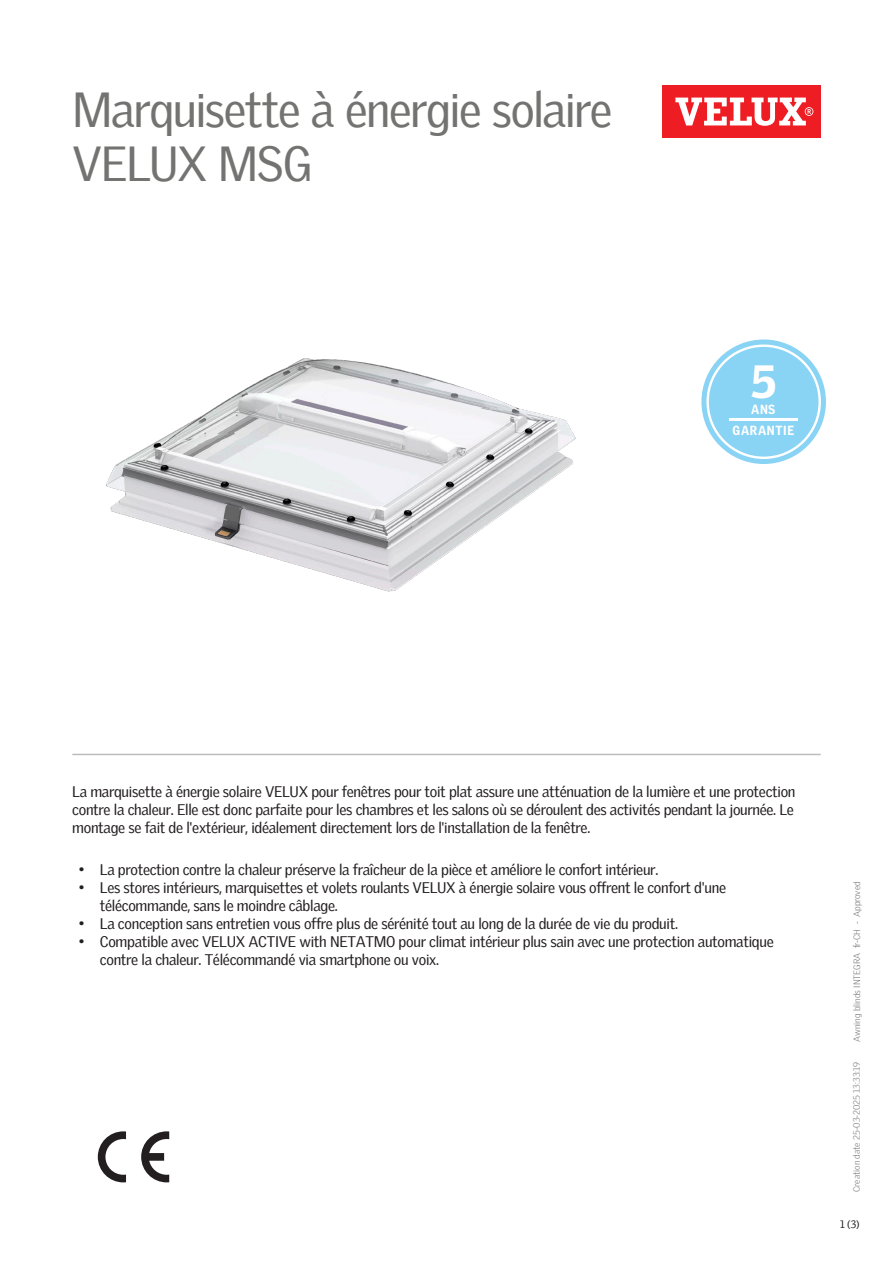
<style>
.page{position:relative;width:893px;height:1263px;background:#fff}
.page>*{position:absolute;margin:0;border:0;box-sizing:border-box;transform-origin:0 0}
.Headline{font:48px/54px "Velux Gothic";letter-spacing:-.03em;color:#737371}
.t1{font:900 45.3px "Velux Gothic";color:#fff}
.Body_Regular{font:15px/18px "Velux Gothic";letter-spacing:-.02em;color:#231f20}
.t2{font:900 12.9px "Velux Gothic";letter-spacing:.05em;color:#fff;scale:.93 1}
.t3{font:10.5px "Velux Gothic";color:#231f20}
.t4{font:300 9px "Velux Gothic";color:#7c7e81}
</style>
<div class="page">
<div style="left:662px;top:85px;width:159px;height:53px;background:#ee1d23"></div>
<svg style="left:675px;top:98px;width:138px;height:28px"></svg>
<hr style="left:72px;top:754px;width:749px;height:1px;background:#bcbdbb">
<svg style="left:141px;top:1131px;width:28px;height:51px"></svg>
<svg style="left:98px;top:1131px;width:28px;height:51px"></svg>
<img style="left:105px;top:358px;width:471px;height:234px">
<svg style="left:701px;top:339px;width:125px;height:125px"></svg>
<div style="left:709px;top:347px;width:109px;height:110px;background:#89d3f4;border-radius:50%"></div>
<hr style="left:729px;top:419px;width:69px;height:2px;background:#fff">
<p class="Headline" style="left:72px;top:79px;width:542px">Marquisette à énergie solaire<br>VELUX MSG</p>
<p class="t1" style="left:751px;top:353px;width:27px">5</p>
<p class="t2" style="left:733px;top:422px;width:68px">GARANTIE</p>
<p class="t2" style="left:751px;top:401px;width:28px">ANS</p>
<p class="Body_Regular" style="left:72px;top:781px;width:725px;text-align:justify">La marquisette à énergie solaire VELUX pour fenêtres pour toit plat assure une atténuation de la lumière et une protection contre la chaleur. Elle est donc parfaite pour les chambres et les salons où se déroulent des activités pendant la journée. Le montage se fait de l'extérieur, idéalement directement lors de l'installation de la fenêtre.</p>
<p class="Body_Regular" style="left:79px;top:860px;width:581px">• La protection contre la chaleur préserve la fraîcheur de la pièce et améliore le confort intérieur.</p>
<p class="Body_Regular" style="left:100px;top:878px;width:628px;text-indent:-21px">• Les stores intérieurs, marquisettes et volets roulants VELUX à énergie solaire vous offrent le confort d'une télécommande, sans le moindre câblage.</p>
<p class="Body_Regular" style="left:79px;top:914px;width:601px">• La conception sans entretien vous offre plus de sérénité tout au long de la durée de vie du produit.</p>
<p class="Body_Regular" style="left:100px;top:932px;width:675px;text-indent:-21px">• Compatible avec VELUX ACTIVE with NETATMO pour climat intérieur plus sain avec une protection automatique contre la chaleur. Télécommandé via smartphone ou voix.</p>
<p class="t4" style="left:850px;top:1042px;width:162px;rotate:-90deg">Awning blinds INTEGRA fr-CH - Approved</p>
<p class="t4" style="left:850px;top:1192px;width:131px;rotate:-90deg">Creation date 25-03-2025 13:33:19</p>
<p class="t3" style="left:840px;top:1216px;width:21px">1 (3)</p>
</div>
